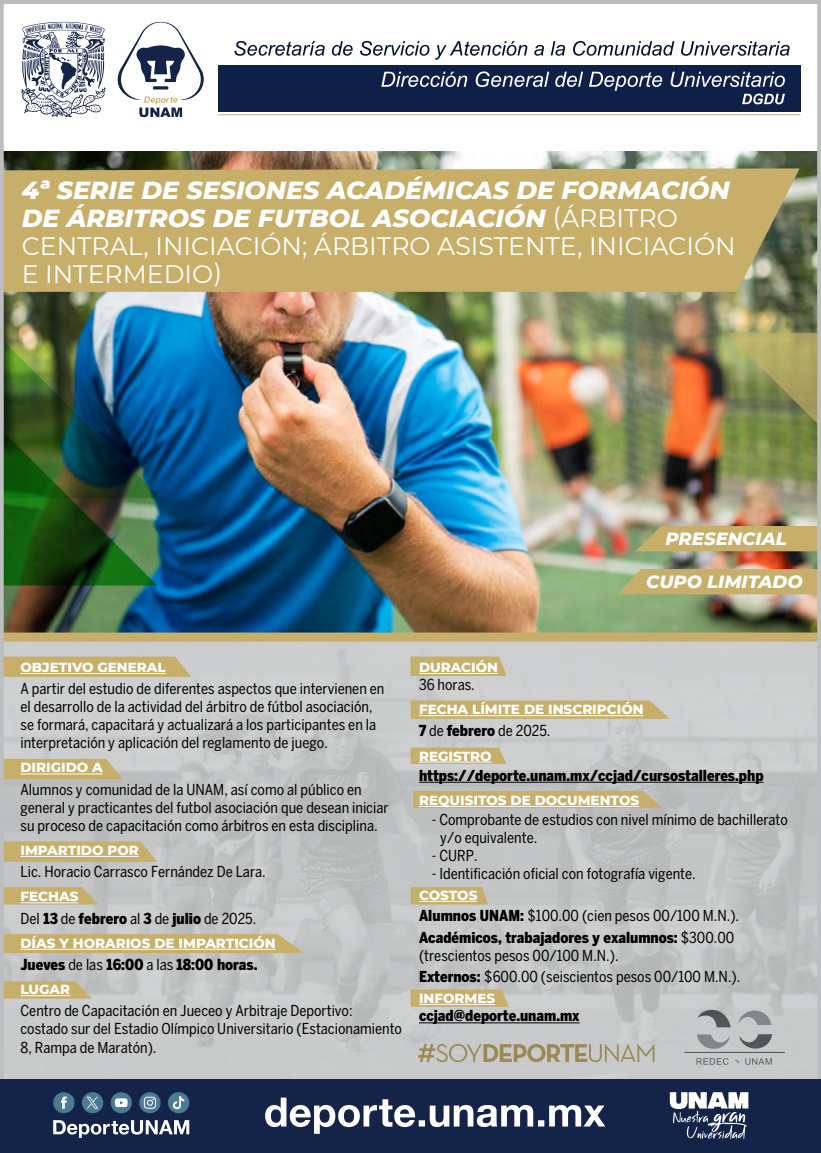
<style>
.page{position:relative;width:821px;height:1153px;background:#fff}
.page>*{position:absolute;margin:0;border:0;box-sizing:border-box;transform-origin:0 0}
.t1{font:italic 800 25.2px/28.2px "Montserrat";color:#fff}
.t2{font:italic 800 18px "Montserrat";color:#fff}
.t3{font:condensed 15px/18px "Benton Sans";color:#000}
.t4{font:900 condensed 15px/21.5px "Benton Sans";color:#000}
.t5{font:800 13.5px "Montserrat";color:#fff}
.s1{font-weight:400;font-style:normal}
.s2{font-weight:900}
.s3{font-weight:400}
</style>
<div class="page">
<img style="left:0;top:0;width:821px;height:1078px">
<div style="left:0;top:1078px;width:821px;height:74px;background:#142348"></div>
<svg style="left:21px;top:22px;width:85px;height:95px"></svg>
<svg style="left:114px;top:21px;width:93px;height:96px"></svg>
<svg style="left:265px;top:1097px;width:340px;height:36px"></svg>
<svg style="left:53px;top:1120px;width:136px;height:17px"></svg>
<div style="left:53px;top:1092px;width:22px;height:21px;background:#4c7a93;border-radius:50%"></div>
<svg style="left:61px;top:1096px;width:6px;height:12px"></svg>
<div style="left:82px;top:1092px;width:21px;height:21px;background:#4c7a93;border-radius:50%"></div>
<svg style="left:139px;top:1092px;width:22px;height:21px"></svg>
<svg style="left:144px;top:1096px;width:12px;height:12px"></svg>
<div style="left:111px;top:1092px;width:21px;height:21px;background:#4c7a93;border-radius:50%"></div>
<svg style="left:115px;top:1098px;width:13px;height:8px"></svg>
<div style="left:168px;top:1091px;width:21px;height:22px;background:#4c7a93;border-radius:50%"></div>
<svg style="left:173px;top:1096px;width:11px;height:13px"></svg>
<svg style="left:87px;top:1096px;width:11px;height:12px"></svg>
<div style="left:218px;top:65px;width:582px;height:47px;background:#0f2048"></div>
<hr style="left:218px;top:114px;width:582px;height:1px;background:#c7b270">
<svg style="left:381px;top:71px;width:404px;height:33px"></svg>
<svg style="left:234px;top:41px;width:91px;height:15px"></svg>
<svg style="left:332px;top:41px;width:20px;height:15px"></svg>
<svg style="left:360px;top:41px;width:69px;height:15px"></svg>
<svg style="left:435px;top:41px;width:92px;height:19px"></svg>
<svg style="left:534px;top:45px;width:10px;height:11px"></svg>
<svg style="left:550px;top:41px;width:15px;height:15px"></svg>
<svg style="left:573px;top:41px;width:101px;height:15px"></svg>
<svg style="left:681px;top:41px;width:108px;height:15px"></svg>
<svg style="left:670px;top:1092px;width:78px;height:47px"></svg>
<h1 class="t1" style="left:22px;top:174px;width:715px">4ª SERIE DE SESIONES ACADÉMICAS DE FORMACIÓN DE ÁRBITROS DE FUTBOL ASOCIACIÓN <span class="s1">(ÁRBITRO CENTRAL, INICIACIÓN; ÁRBITRO ASISTENTE, INICIACIÓN E INTERMEDIO)</span></h1>
<p class="t2" style="left:665px;top:525px;width:123px">PRESENCIAL</p>
<p class="t2" style="left:646px;top:568px;width:158px">CUPO LIMITADO</p>
<p class="t5" style="left:20px;top:657px;width:147px">OBJETIVO GENERAL</p>
<p class="t3" style="left:20px;top:679px;width:365px">A partir del estudio de diferentes aspectos que intervienen en el desarrollo de la actividad del árbitro de fútbol asociación, se formará, capacitará y actualizará a los participantes en la interpretación y aplicación del reglamento de juego.</p>
<p class="t5" style="left:20px;top:757px;width:84px">DIRIGIDO A</p>
<p class="t3" style="left:20px;top:780px;width:370px">Alumnos y comunidad de la UNAM, así como al público en general y practicantes del futbol asociación que desean iniciar su proceso de capacitación como árbitros en esta disciplina.</p>
<p class="t5" style="left:20px;top:840px;width:120px">IMPARTIDO POR</p>
<p class="t3" style="left:20px;top:862px;width:247px">Lic. Horacio Carrasco Fernández De Lara.</p>
<p class="t5" style="left:20px;top:886px;width:59px">FECHAS</p>
<p class="t3" style="left:20px;top:908px;width:237px">Del <span class="s2">13</span> de <span class="s2">febrero</span> al <span class="s2">3</span> de <span class="s2">julio</span> de 2025.</p>
<p class="t5" style="left:20px;top:933px;width:257px">DÍAS Y HORARIOS DE IMPARTICIÓN</p>
<p class="t4" style="left:20px;top:953px;width:238px">Jueves <span class="s3">de las</span> 16:00 <span class="s3">a las</span> 18:00 horas.</p>
<p class="t5" style="left:20px;top:979px;width:51px">LUGAR</p>
<p class="t3" style="left:20px;top:1001px;width:383px">Centro de Capacitación en Jueceo y Arbitraje Deportivo: costado sur del Estadio Olímpico Universitario (Estacionamiento<br>8, Rampa de Maratón).</p>
<p class="t5" style="left:419px;top:657px;width:81px">DURACIÓN</p>
<p class="t3" style="left:419px;top:675px;width:57px">36 horas.</p>
<p class="t5" style="left:419px;top:699px;width:226px">FECHA LÍMITE DE INSCRIPCIÓN</p>
<p class="t3" style="left:419px;top:721px;width:133px"><span class="s2">7</span> de <span class="s2">febrero</span> de 2025.</p>
<p class="t5" style="left:419px;top:745px;width:74px">REGISTRO</p>
<p class="t4" style="left:419px;top:764px;width:346px">https://deporte.unam.mx/ccjad/cursostalleres.php</p>
<p class="t5" style="left:419px;top:790px;width:222px">REQUISITOS DE DOCUMENTOS</p>
<p class="t3" style="left:440px;top:810px;width:349px;text-indent:-9px">- Comprobante de estudios con nivel mínimo de bachillerato y/o equivalente.</p>
<p class="t3" style="left:432px;top:846px;width:47px">- CURP.</p>
<p class="t3" style="left:432px;top:864px;width:265px">- Identificación oficial con fotografía vigente.</p>
<p class="t5" style="left:419px;top:885px;width:60px">COSTOS</p>
<p class="t4" style="left:419px;top:904px;width:322px">Alumnos UNAM: <span class="s3">$100.00 (cien pesos 00/100 M.N.).<br></span>Académicos, trabajadores y exalumnos: <span class="s3">$300.00</span></p>
<p class="t3" style="left:419px;top:944px;width:323px;line-height:21.5px">(trescientos pesos 00/100 M.N.).<br><span class="s2">Externos:</span> $600.00 (seiscientos pesos 00/100 M.N.).</p>
<p class="t5" style="left:419px;top:988px;width:78px">INFORMES</p>
<p class="t4" style="left:419px;top:1004px;width:162px">ccjad@deporte.unam.mx</p>
</div>
